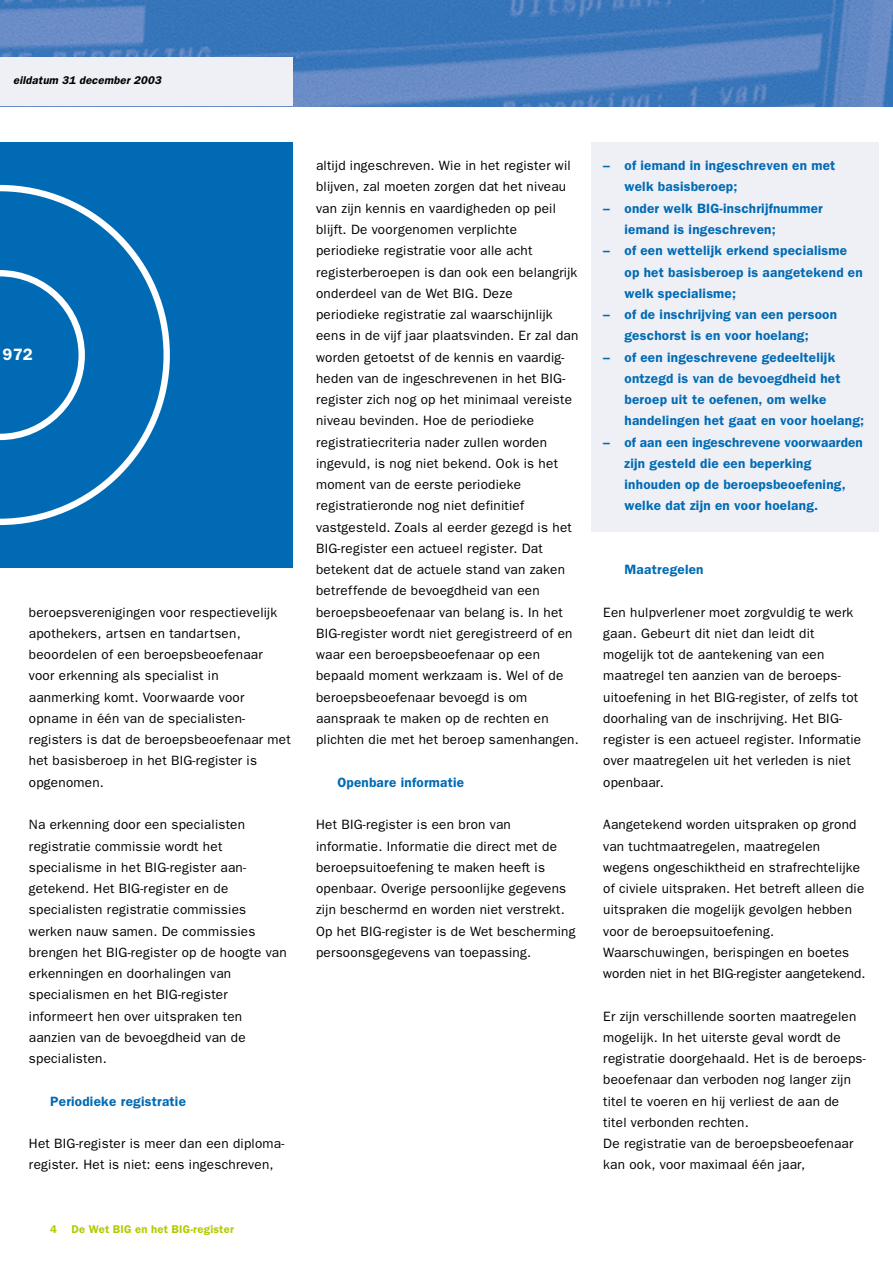
<style>
.page{position:relative;width:893px;height:1263px;background:#fff}
.page>*{position:absolute;margin:0;border:0;box-sizing:border-box;transform-origin:0 0}
.t1{font:600 16.5px "Franklin Gothic";color:#fff}
.t2{font:13.5px/21.3px "Franklin Gothic";letter-spacing:.02em;color:#000}
.t3{font:600 13.5px/21.3px "Franklin Gothic";letter-spacing:.02em;color:#006bb4}
.t4{font:600 11.25px "Franklin Gothic";letter-spacing:.02em;color:#b3ca00}
.t5{font:italic 600 11.25px "Franklin Gothic";letter-spacing:.02em;color:#000}
</style>
<div class="page">
<div style="left:591px;top:142px;width:287px;height:389px;background:#efeff6"></div>
<img style="left:0;top:0;width:892px;height:106px">
<div style="left:0;top:142px;width:293px;height:426px;background:#006bb4"></div>
<svg style="left:0;top:185px;width:170px;height:340px"></svg>
<svg style="left:0;top:270px;width:85px;height:170px"></svg>
<div style="left:0;top:57px;width:293px;height:49px;background:#efeff6"></div>
<p class="t5" style="left:13px;top:76px;width:150px">eildatum 31 december 2003</p>
<p class="t1" style="left:3px;top:348px;width:32px">972</p>
<p class="t2" style="left:29px;top:603px;width:263px">beroepsverenigingen voor respectievelijk apothekers, artsen en tandartsen, beoordelen of een beroepsbeoefenaar voor erkenning als specialist in aanmerking komt. Voorwaarde voor opname in één van de specialisten&shy;registers is dat de beroepsbeoefenaar met het basisberoep in het BIG-register is opgenomen.</p>
<p class="t2" style="left:29px;top:815px;width:259px">Na erkenning door een specialisten registratie commissie wordt het specialisme in het BIG-register aan&shy;getekend. Het BIG-register en de specialisten registratie commissies werken nauw samen. De commissies brengen het BIG-register op de hoogte van erkenningen en doorhalingen van specialismen en het BIG-register informeert hen over uitspraken ten aanzien van de bevoegdheid van de specialisten.</p>
<p class="t3" style="left:50px;top:1092px;width:137px">Periodieke registratie</p>
<p class="t2" style="left:29px;top:1134px;width:257px">Het BIG-register is meer dan een diploma&shy;register. Het is niet: eens ingeschreven,</p>
<p class="t4" style="left:50px;top:1225px;width:8px">4</p>
<p class="t4" style="left:71px;top:1225px;width:164px">De Wet BIG en het BIG-register</p>
<p class="t2" style="left:316px;top:156px;width:264px">altijd ingeschreven. Wie in het register wil blijven, zal moeten zorgen dat het niveau van zijn kennis en vaardigheden op peil blijft. De voorgenomen verplichte periodieke registratie voor alle acht registerberoepen is dan ook een belangrijk onderdeel van de Wet BIG. Deze periodieke registratie zal waarschijnlijk eens in de vijf jaar plaatsvinden. Er zal dan worden getoetst of de kennis en vaardig&shy;heden van de ingeschrevenen in het BIG&shy;register zich nog op het minimaal vereiste niveau bevinden. Hoe de periodieke registratiecriteria nader zullen worden ingevuld, is nog niet bekend. Ook is het moment van de eerste periodieke registratieronde nog niet definitief vastgesteld. Zoals al eerder gezegd is het BIG-register een actueel register. Dat betekent dat de actuele stand van zaken betreffende de bevoegdheid van een beroepsbeoefenaar van belang is. In het BIG-register wordt niet geregistreerd of en waar een beroepsbeoefenaar op een bepaald moment werkzaam is. Wel of de beroepsbeoefenaar bevoegd is om aanspraak te maken op de rechten en plichten die met het beroep samenhangen.</p>
<p class="t3" style="left:337px;top:773px;width:128px">Openbare informatie</p>
<p class="t2" style="left:316px;top:815px;width:261px">Het BIG-register is een bron van informatie. Informatie die direct met de beroepsuitoefening te maken heeft is openbaar. Overige persoonlijke gegevens zijn beschermd en worden niet verstrekt.<br>Op het BIG-register is de Wet bescherming persoonsgegevens van toepassing.</p>
<p class="t3" style="left:624px;top:156px;width:212px;text-indent:-21px">– of iemand in ingeschreven en met welk basisberoep;</p>
<p class="t3" style="left:624px;top:199px;width:200px;text-indent:-21px">– onder welk BIG-inschrijfnummer iemand is ingeschreven;</p>
<p class="t3" style="left:624px;top:241px;width:240px;text-indent:-21px">– of een wettelijk erkend specialisme op het basisberoep is aangetekend en welk specialisme;</p>
<p class="t3" style="left:603px;top:305px;width:235px;text-align:center">– of de inschrijving van een persoon geschorst is en voor hoelang;</p>
<p class="t3" style="left:624px;top:348px;width:241px;text-indent:-21px">– of een ingeschrevene gedeeltelijk ontzegd is van de bevoegdheid het beroep uit te oefenen, om welke handelingen het gaat en voor hoelang;</p>
<p class="t3" style="left:624px;top:433px;width:240px;text-indent:-21px">– of aan een ingeschrevene voorwaarden zijn gesteld die een beperking inhouden op de beroepsbeoefening, welke dat zijn en voor hoelang.</p>
<p class="t3" style="left:624px;top:560px;width:81px">Maatregelen</p>
<p class="t2" style="left:603px;top:603px;width:259px">Een hulpverlener moet zorgvuldig te werk gaan. Gebeurt dit niet dan leidt dit mogelijk tot de aantekening van een maatregel ten aanzien van de beroeps&shy;uitoefening in het BIG-register, of zelfs tot doorhaling van de inschrijving. Het BIG&shy;register is een actueel register. Informatie over maatregelen uit het verleden is niet openbaar.</p>
<p class="t2" style="left:603px;top:815px;width:264px">Aangetekend worden uitspraken op grond van tuchtmaatregelen, maatregelen wegens ongeschiktheid en strafrechtelijke of civiele uitspraken. Het betreft alleen die uitspraken die mogelijk gevolgen hebben voor de beroepsuitoefening.<br>Waarschuwingen, berispingen en boetes worden niet in het BIG-register aangetekend.</p>
<p class="t2" style="left:603px;top:1007px;width:264px">Er zijn verschillende soorten maatregelen mogelijk. In het uiterste geval wordt de registratie doorgehaald. Het is de beroeps&shy;beoefenaar dan verboden nog langer zijn titel te voeren en hij verliest de aan de titel verbonden rechten.<br>De registratie van de beroepsbeoefenaar kan ook, voor maximaal één jaar,</p>
</div>
